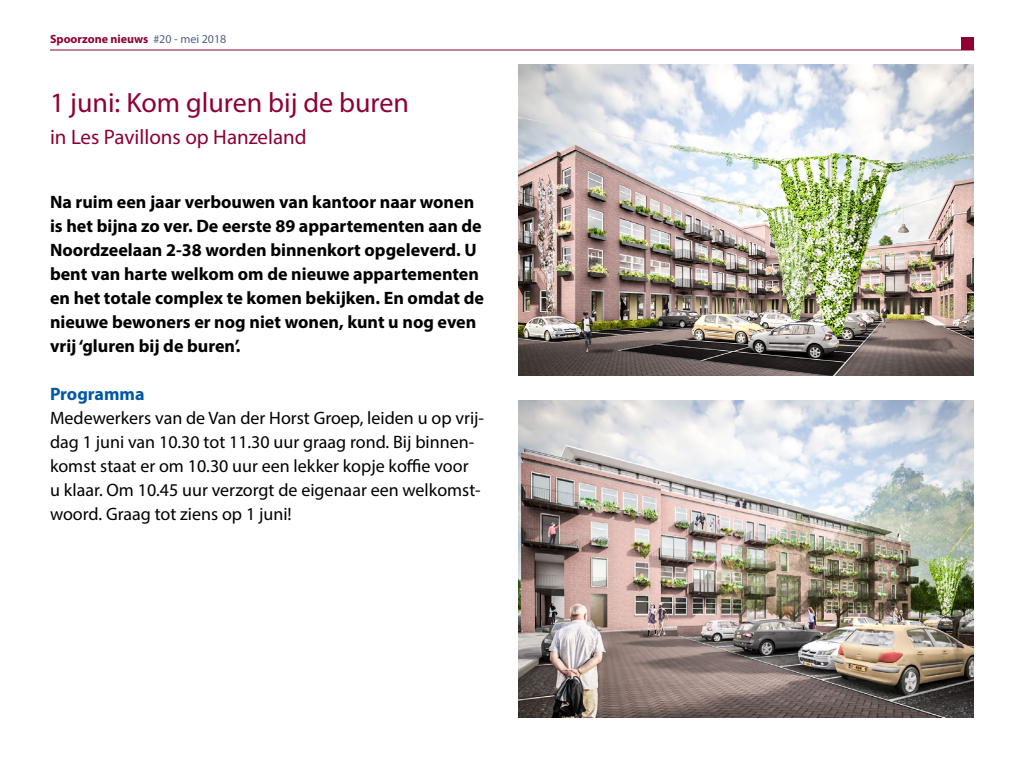
<style>
.page{position:relative;width:1024px;height:768px;background:#fff}
.page>*{position:absolute;margin:0;border:0;box-sizing:border-box;transform-origin:0 0}
.t1{font:28px "Myriad Pro";color:#8e0034}
.t2{font:21px "Myriad Pro";color:#8e0034}
.t3{font:700 18px/24px "Myriad Pro";color:#000}
.t4{font:18px/24px "Myriad Pro";color:#000}
.t5{font:700 18px "Myriad Pro";color:#0057a5}
.t6{font:700 12px "Myriad Pro";color:#8e0034}
.s1{font-weight:400;color:#4e6180}
</style>
<div class="page">
<hr style="left:50px;top:50px;width:924px;height:1px;background:#8e0034">
<div style="left:962px;top:38px;width:12px;height:12px;background:#8e0034"></div>
<img style="left:518px;top:64px;width:456px;height:312px">
<img style="left:518px;top:400px;width:456px;height:318px">
<p class="t6" style="left:50px;top:31px;width:178px">Spoorzone nieuws <span class="s1">#20 - mei 2018</span></p>
<h1 class="t1" style="left:50px;top:85px;width:361px">1 juni: Kom gluren bij de buren</h1>
<p class="t2" style="left:50px;top:124px;width:258px">in Les Pavillons op Hanzeland</p>
<p class="t3" style="left:50px;top:189px;width:436px">Na ruim een jaar verbouwen van kantoor naar wonen is het bijna zo ver. De eerste 89 appartementen aan de Noordzeelaan 2-38 worden binnenkort opgeleverd. U bent van harte welkom om de nieuwe appartementen en het totale complex te komen bekijken. En omdat de nieuwe bewoners er nog niet wonen, kunt u nog even vrij ‘gluren bij de buren’.</p>
<p class="t5" style="left:50px;top:382px;width:96px">Programma</p>
<p class="t4" style="left:50px;top:406px;width:436px">Medewerkers van de Van der Horst Groep, leiden u op vrij&shy;dag 1 juni van 10.30 tot 11.30 uur graag rond. Bij binnen&shy;komst staat er om 10.30 uur een lekker kopje koffie voor<br>u klaar. Om 10.45 uur verzorgt de eigenaar een welkomst&shy;woord. Graag tot ziens op 1 juni!</p>
</div>
